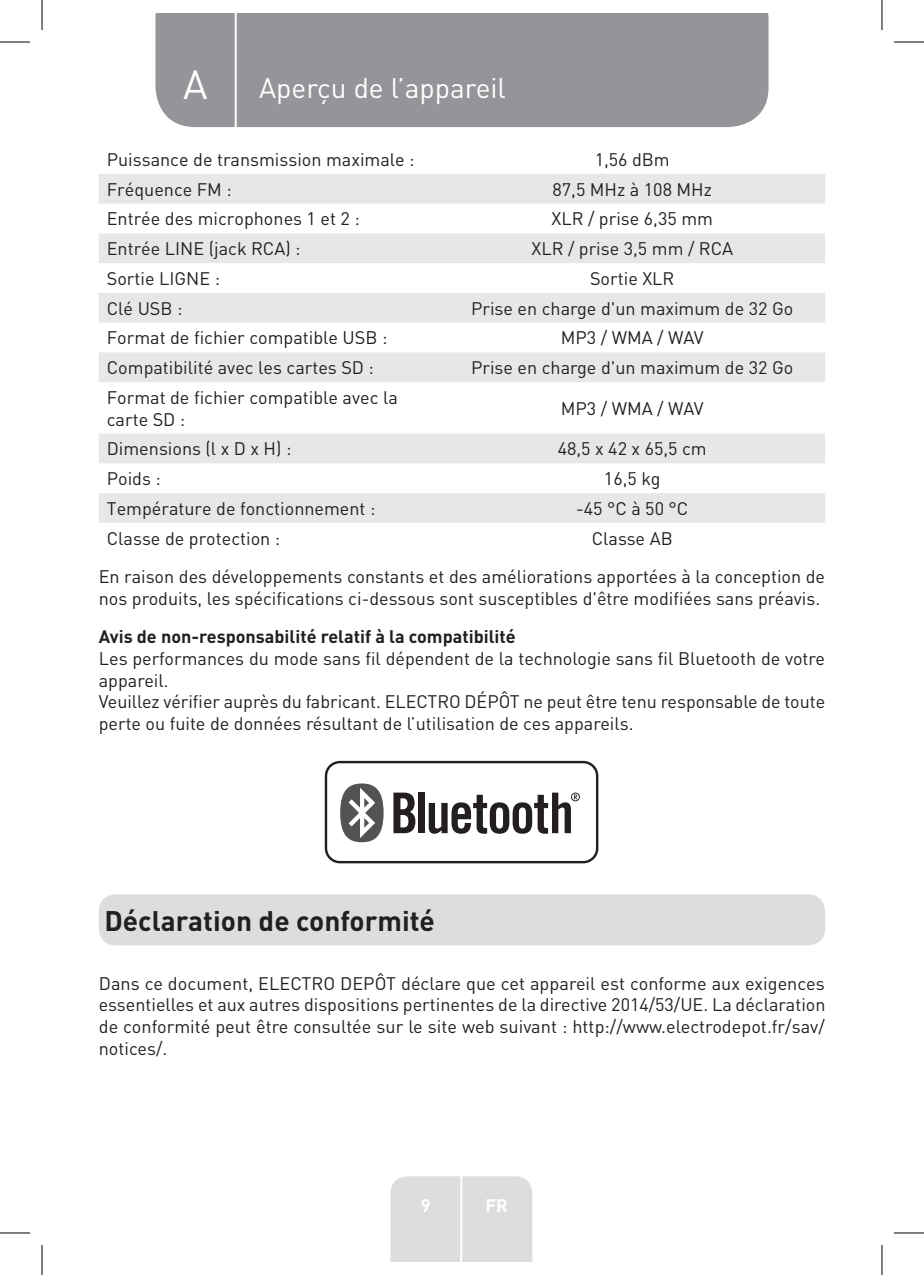
<style>
.page{position:relative;width:924px;height:1275px;background:#fff}
.page>*{position:absolute;margin:0;border:0;box-sizing:border-box;transform-origin:0 0}
.t1{font:40px "DIN Pro";color:#fff}
.Headline-01{font:700 28px "DIN Pro";color:#231f20}
.TitreGauche__gabarit{font:28px "DIN Pro";color:#fff}
.Body{font:18px/21.6px "DIN Pro";color:#231f20}
.Left__Table{font:18px/21.6px "DIN Pro";color:#231f20}
.Centre__Table{font:18px "DIN Pro";color:#231f20}
.Body_SB{font:18px/21.6px "DIN Pro";color:#231f20}
.Headline-02_SB{font:700 18px "DIN Pro";color:#231f20}
.t2{font:700 18px "DIN Pro";color:#fff}
</style>
<div class="page">
<div style="left:155px;top:14px;width:613px;height:113px;background:#939598"></div>
<div style="left:390px;top:1176px;width:142px;height:85px;background:#dcdddf"></div>
<hr style="left:460px;top:1153px;width:2px;height:108px;background:#fff">
<hr style="left:234px;top:14px;width:2px;height:116px;background:#fff">
<svg style="left:99px;top:174px;width:725px;height:349px;fill:#e9eaec"></svg>
<div style="left:324px;top:761px;width:274px;height:102px;border:2px solid #231f20;border-radius:14px"></div>
<svg style="left:393px;top:792px;width:22px;height:41px"></svg>
<div style="left:418px;top:792px;width:6px;height:41px;background:#231f20"></div>
<svg style="left:340px;top:783px;width:43px;height:59px"></svg>
<svg style="left:428px;top:792px;width:151px;height:41px"></svg>
<div style="left:99px;top:894px;width:725px;height:51px;background:#dcdddf;border-radius:17px"></div>
<hr style="left:0;top:42px;width:30px;height:1px;background:#000">
<hr style="left:893px;top:42px;width:30px;height:1px;background:#000">
<hr style="left:0;top:1232px;width:30px;height:1px;background:#000">
<hr style="left:893px;top:1232px;width:30px;height:1px;background:#000">
<hr style="left:42px;top:0;width:1px;height:30px;background:#000">
<hr style="left:42px;top:1245px;width:1px;height:30px;background:#000">
<hr style="left:881px;top:0;width:1px;height:30px;background:#000">
<hr style="left:881px;top:1245px;width:1px;height:30px;background:#000">
<p class="t1" style="left:183px;top:57px;width:26px">A</p>
<p class="TitreGauche__gabarit" style="left:259px;top:69px;width:248px">Aperçu de l’appareil</p>
<p class="Left__Table" style="left:107px;top:148px;width:309px">Puissance de transmission maximale :</p>
<p class="Centre__Table" style="left:594px;top:147px;width:77px">1,56 dBm</p>
<p class="Left__Table" style="left:107px;top:178px;width:126px">Fréquence FM :</p>
<p class="Centre__Table" style="left:552px;top:177px;width:161px">87,5 MHz à 108 MHz</p>
<p class="Left__Table" style="left:107px;top:207px;width:254px">Entrée des microphones 1 et 2 :</p>
<p class="Centre__Table" style="left:551px;top:207px;width:163px">XLR / prise 6,35 mm</p>
<p class="Left__Table" style="left:107px;top:237px;width:195px">Entrée LINE (jack RCA) :</p>
<p class="Centre__Table" style="left:531px;top:236px;width:203px">XLR / prise 3,5 mm / RCA</p>
<p class="Left__Table" style="left:107px;top:267px;width:115px">Sortie LIGNE :</p>
<p class="Centre__Table" style="left:589px;top:266px;width:86px">Sortie XLR</p>
<p class="Left__Table" style="left:107px;top:297px;width:77px">Clé USB :</p>
<p class="Centre__Table" style="left:471px;top:296px;width:323px">Prise en charge d'un maximum de 32 Go</p>
<p class="Left__Table" style="left:107px;top:326px;width:282px">Format de fichier compatible USB :</p>
<p class="Centre__Table" style="left:560px;top:326px;width:144px">MP3 / WMA / WAV</p>
<p class="Left__Table" style="left:107px;top:356px;width:268px">Compatibilité avec les cartes SD :</p>
<p class="Centre__Table" style="left:471px;top:355px;width:323px">Prise en charge d'un maximum de 32 Go</p>
<p class="Left__Table" style="left:107px;top:386px;width:292px">Format de fichier compatible avec la carte SD :</p>
<p class="Centre__Table" style="left:560px;top:396px;width:144px">MP3 / WMA / WAV</p>
<p class="Left__Table" style="left:107px;top:437px;width:186px">Dimensions (l x D x H) :</p>
<p class="Centre__Table" style="left:557px;top:436px;width:150px">48,5 x 42 x 65,5 cm</p>
<p class="Left__Table" style="left:107px;top:467px;width:55px">Poids :</p>
<p class="Centre__Table" style="left:603px;top:466px;width:58px">16,5 kg</p>
<p class="Left__Table" style="left:107px;top:497px;width:270px">Température de fonctionnement :</p>
<p class="Centre__Table" style="left:575px;top:496px;width:114px">-45 °C à 50 °C</p>
<p class="Left__Table" style="left:107px;top:526px;width:175px">Classe de protection :</p>
<p class="Centre__Table" style="left:591px;top:526px;width:82px">Classe AB</p>
<p class="Body_SB" style="left:99px;top:565px;width:727px">En raison des développements constants et des améliorations apportées à la conception de nos produits, les spécifications ci-dessous sont susceptibles d'être modifiées sans préavis.</p>
<p class="Headline-02_SB" style="left:99px;top:624px;width:418px">Avis de non-responsabilité relatif à la compatibilité</p>
<p class="Body" style="left:99px;top:647px;width:727px">Les performances du mode sans fil dépendent de la technologie sans fil Bluetooth de votre appareil.</p>
<p class="Body" style="left:99px;top:690px;width:727px">Veuillez vérifier auprès du fabricant. ELECTRO DÉPÔT ne peut être tenu responsable de toute perte ou fuite de données résultant de l’utilisation de ces appareils.</p>
<p class="Headline-01" style="left:104px;top:901px;width:332px">Déclaration de conformité</p>
<p class="Body" style="left:99px;top:971px;width:728px;text-align:justify">Dans ce document, ELECTRO DEPÔT déclare que cet appareil est conforme aux exigences essentielles et aux autres dispositions pertinentes de la directive 2014/53/UE. La déclaration de conformité peut être consultée sur le site web suivant : http://www.electrodepot.fr/sav/ notices/.</p>
<p class="t2" style="left:420px;top:1192px;width:11px">9</p>
<p class="t2" style="left:485px;top:1192px;width:24px">FR</p>
</div>
